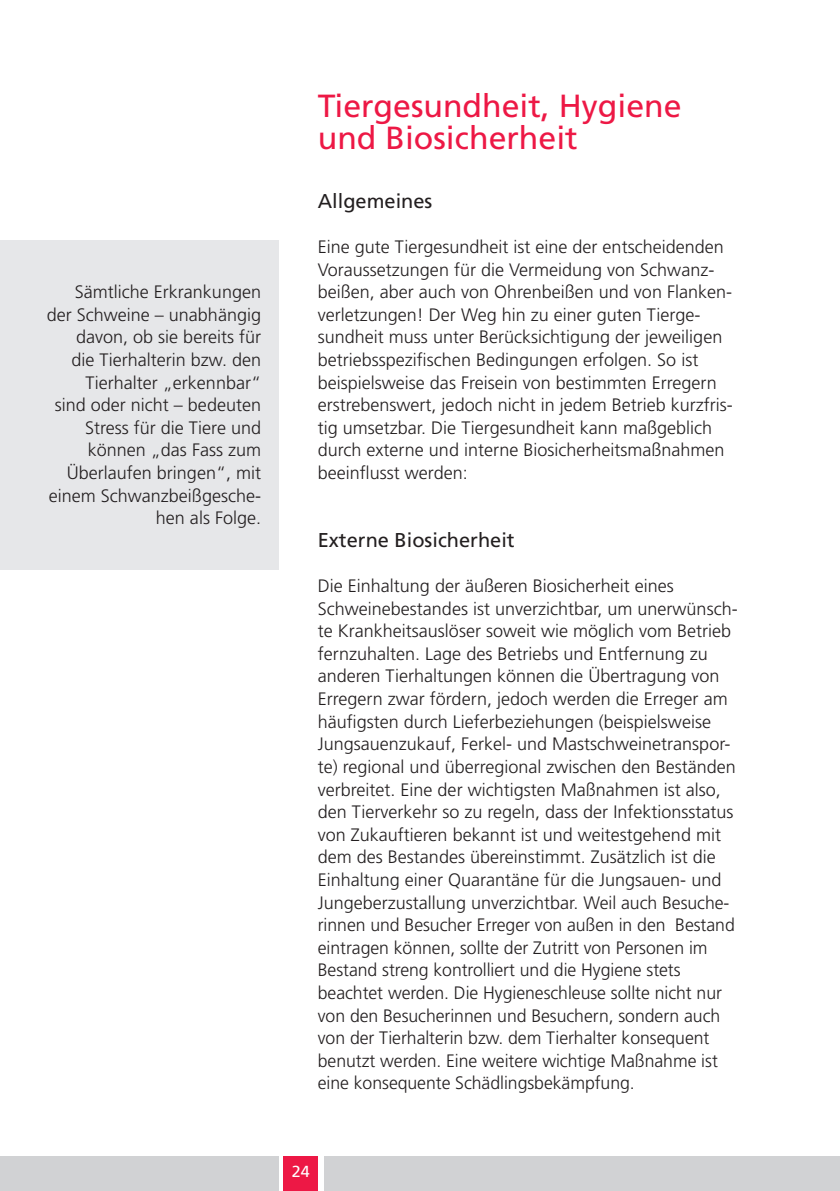
<style>
.page{position:relative;width:840px;height:1191px;background:#fff}
.page>*{position:absolute;margin:0;border:0;box-sizing:border-box;transform-origin:0 0}
.t1{font:32px/32px "Frutiger";color:#ed1845}
.t2{font:20px "Frutiger";color:#231f20}
.t3{font:300 18px/22.6px "Frutiger";color:#231f20}
.t4{font:16px "Frutiger";color:#fff}
</style>
<div class="page">
<div style="left:283px;top:1157px;width:34px;height:34px;background:#ed1845"></div>
<div style="left:0;top:1157px;width:278px;height:34px;background:#d1d2d4"></div>
<div style="left:323px;top:1157px;width:516px;height:34px;background:#d1d2d4"></div>
<div style="left:0;top:240px;width:278px;height:329px;background:#e6e7e9"></div>
<p class="t3" style="left:47px;top:280px;width:216px;text-align:right">Sämtliche Erkrankungen der Schweine – unabhängig davon, ob sie bereits für<br>die Tierhalterin bzw. den<br>Tierhalter „erkennbar“<br>sind oder nicht – bedeuten<br>Stress für die Tiere und können „das Fass zum<br>Überlaufen bringen“, mit einem Schwanzbeißgesche&shy;hen als Folge.</p>
<h1 class="t1" style="left:317px;top:90px;width:365px">Tiergesundheit, Hygiene und Biosicherheit</h1>
<p class="t2" style="left:317px;top:189px;width:116px">Allgemeines</p>
<p class="t3" style="left:317px;top:235px;width:416px">Eine gute Tiergesundheit ist eine der entscheidenden Voraussetzungen für die Vermeidung von Schwanz&shy;beißen, aber auch von Ohrenbeißen und von Flanken&shy;verletzungen! Der Weg hin zu einer guten Tierge&shy;sundheit muss unter Berücksichtigung der jeweiligen betriebsspezifischen Bedingungen erfolgen. So ist beispielsweise das Freisein von bestimmten Erregern erstrebenswert, jedoch nicht in jedem Betrieb kurzfris&shy;tig umsetzbar. Die Tiergesundheit kann maßgeblich durch externe und interne Biosicherheitsmaßnahmen beeinflusst werden:</p>
<p class="t2" style="left:317px;top:528px;width:198px">Externe Biosicherheit</p>
<p class="t3" style="left:317px;top:574px;width:421px">Die Einhaltung der äußeren Biosicherheit eines Schweinebestandes ist unverzichtbar, um unerwünsch&shy;te Krankheitsauslöser soweit wie möglich vom Betrieb fernzuhalten. Lage des Betriebs und Entfernung zu anderen Tierhaltungen können die Übertragung von Erregern zwar fördern, jedoch werden die Erreger am häufigsten durch Lieferbeziehungen (beispielsweise Jungsauenzukauf, Ferkel- und Mastschweinetranspor&shy;te) regional und überregional zwischen den Beständen verbreitet. Eine der wichtigsten Maßnahmen ist also, den Tierverkehr so zu regeln, dass der Infektionsstatus von Zukauftieren bekannt ist und weitestgehend mit dem des Bestandes übereinstimmt. Zusätzlich ist die Einhaltung einer Quarantäne für die Jungsauen- und Jungeberzustallung unverzichtbar. Weil auch Besuche&shy;rinnen und Besucher Erreger von außen in den Bestand eintragen können, sollte der Zutritt von Personen im Bestand streng kontrolliert und die Hygiene stets beachtet werden. Die Hygieneschleuse sollte nicht nur von den Besucherinnen und Besuchern, sondern auch von der Tierhalterin bzw. dem Tierhalter konsequent benutzt werden. Eine weitere wichtige Maßnahme ist eine konsequente Schädlingsbekämpfung.</p>
<p class="t4" style="left:292px;top:1161px;width:19px">24</p>
</div>
